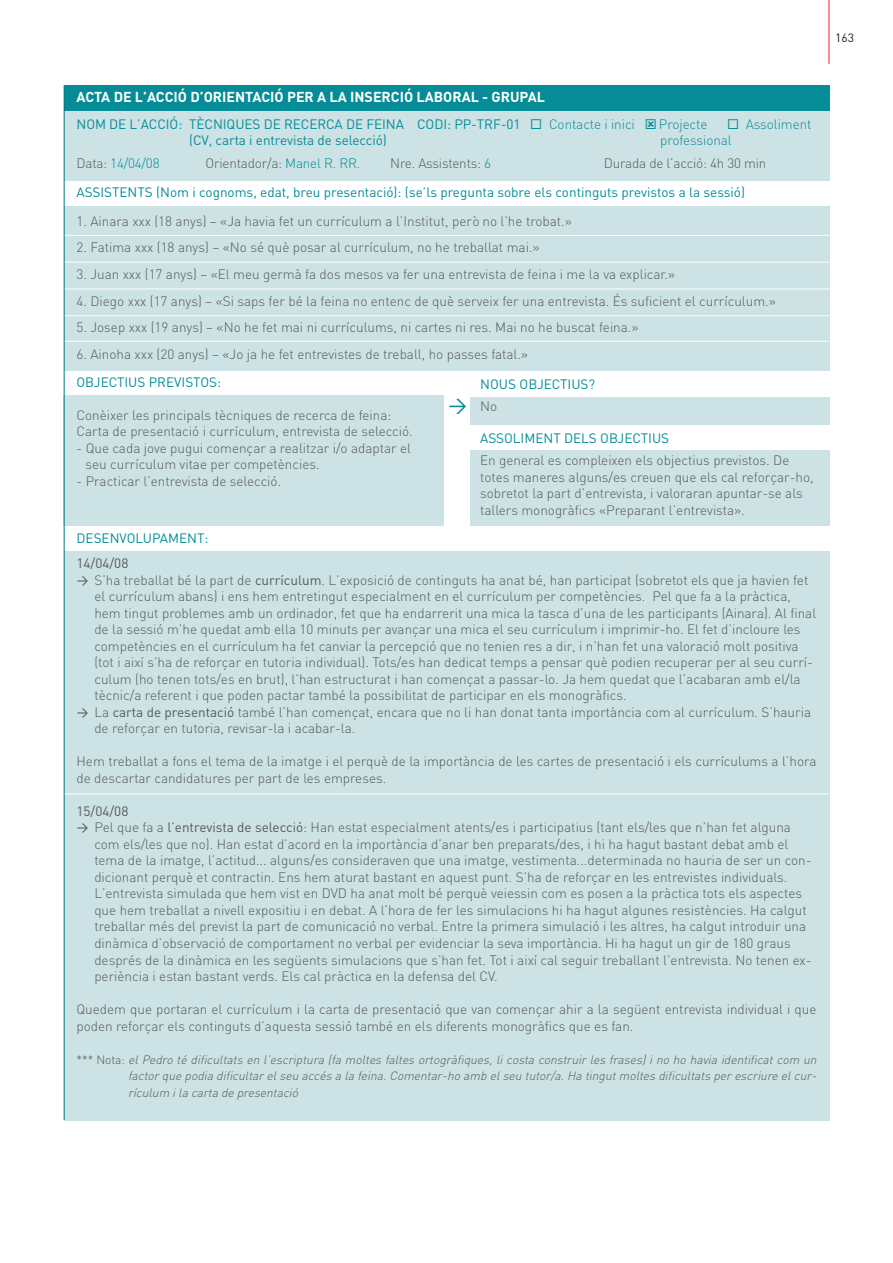
<style>
.page{position:relative;width:893px;height:1263px;background:#fff}
.page>*{position:absolute;margin:0;border:0;box-sizing:border-box;transform-origin:0 0}
.t1{font:700 14.25px "DIN";color:#fff}
.t2{font:300 13.5px/16.5px "DIN";color:#57585a}
.t3{font:13.5px "DIN";color:#058c97}
.t4{font:300 13.5px "DIN";letter-spacing:-.005em;color:#058c97}
.t5{font:13.5px "DIN";color:#57585a}
.t6{font:italic 300 12px/16.5px "DIN";color:#57585a;text-align:justify}
.t7{font:12px "DIN";color:#231f20}
.s1{font-weight:300}
.s2{color:#57585a}
.s3{color:#058c97}
.s4{font-family:"Calibri";font-weight:400}
.s5{font-weight:400}
.s6{font-style:normal}
</style>
<div class="page">
<hr style="left:829px;top:0;width:1px;height:64px;background:#e4183e">
<div style="left:64px;top:103px;width:766px;height:78px;background:#cce2e5"></div>
<div style="left:64px;top:206px;width:766px;height:165px;background:#cce2e5"></div>
<div style="left:470px;top:397px;width:360px;height:28px;background:#cce2e5"></div>
<div style="left:64px;top:396px;width:380px;height:138px;background:#cce2e5"></div>
<div style="left:470px;top:450px;width:360px;height:84px;background:#cce2e5"></div>
<div style="left:64px;top:531px;width:766px;height:589px;background:#cce2e5"></div>
<div style="left:64px;top:85px;width:766px;height:26px;background:#058c97"></div>
<hr style="left:64px;top:235px;width:766px;height:1px;background:#fff">
<hr style="left:64px;top:262px;width:766px;height:1px;background:#fff">
<hr style="left:64px;top:289px;width:766px;height:1px;background:#fff">
<hr style="left:64px;top:315px;width:766px;height:1px;background:#fff">
<hr style="left:64px;top:341px;width:766px;height:1px;background:#fff">
<div style="left:64px;top:527px;width:772px;height:24px;background:#fff"></div>
<hr style="left:64px;top:793px;width:765px;height:1px;background:#fff">
<hr style="left:64px;top:85px;width:1px;height:1035px;background:#007a83">
<p class="t1" style="left:77px;top:92px;width:470px">ACTA DE L’ACCIÓ D’ORIENTACIÓ PER A LA INSERCIÓ LABORAL - GRUPAL</p>
<p class="t3" style="left:77px;top:119px;width:560px">NOM DE L’ACCIÓ: TÈCNIQUES DE RECERCA DE FEINA CODI: PP-TRF-01 ◻ <span class="s1">Contacte i inici</span></p>
<p class="t4" style="left:659px;top:119px;width:50px">Projecte</p>
<p class="t4" style="left:727px;top:119px;width:86px">◻ Assoliment</p>
<p class="t3" style="left:189px;top:135px;width:199px">(CV, carta i entrevista de selecció)</p>
<p class="t4" style="left:660px;top:135px;width:73px">professional</p>
<p class="t4" style="left:77px;top:158px;width:85px"><span class="s2">Data:</span> 14/04/08</p>
<p class="t2" style="left:206px;top:156px;width:156px">Orientador/a: <span class="s3">Manel R. RR.</span></p>
<p class="t2" style="left:390px;top:156px;width:102px">Nre. Assistents: <span class="s3">6</span></p>
<p class="t2" style="left:604px;top:156px;width:164px">Durada de l’acció: 4h 30 min</p>
<p class="t3" style="left:77px;top:188px;width:670px">ASSISTENTS (Nom i cognoms, edat, breu presentació): (se’ls pregunta sobre els continguts previstos a la sessió)</p>
<p class="t2" style="left:77px;top:214px;width:497px">1. Ainara xxx (18 anys) – «Ja havia fet un currículum a l’Institut, però no l’he trobat.»</p>
<p class="t2" style="left:77px;top:241px;width:465px">2. Fatima xxx (18 anys) – «No sé què posar al currículum, no he treballat mai.»</p>
<p class="t2" style="left:77px;top:268px;width:600px">3. Juan xxx (17 anys) – «El meu germà fa dos mesos va fer una entrevista de feina i me la va explicar.»</p>
<p class="t2" style="left:77px;top:294px;width:701px">4. Diego xxx (17 anys) – «Si saps fer bé la feina no entenc de què serveix fer una entrevista. És suficient el currículum.»</p>
<p class="t2" style="left:77px;top:321px;width:563px">5. Josep xxx (19 anys) – «No he fet mai ni currículums, ni cartes ni res. Mai no he buscat feina.»</p>
<p class="t2" style="left:77px;top:348px;width:453px">6. Ainoha xxx (20 anys) – «Jo ja he fet entrevistes de treball, ho passes fatal.»</p>
<p class="t3" style="left:77px;top:377px;width:146px">OBJECTIUS PREVISTOS:</p>
<p class="t2" style="left:77px;top:408px;width:338px">Conèixer les principals tècniques de recerca de feina:<br>Carta de presentació i currículum, entrevista de selecció.</p>
<p class="t2" style="left:86px;top:441px;width:327px;text-indent:-9px">- Que cada jove pugui començar a realitzar i/o adaptar el seu currículum vitae per competències.</p>
<p class="t2" style="left:77px;top:474px;width:206px">- Practicar l’entrevista de selecció.</p>
<p class="t3" style="left:480px;top:379px;width:117px">NOUS OBJECTIUS?</p>
<p class="t2" style="left:480px;top:400px;width:19px">No</p>
<p class="t3" style="left:480px;top:433px;width:190px">ASSOLIMENT DELS OBJECTIUS</p>
<p class="t2" style="left:480px;top:454px;width:335px">En general es compleixen els objectius previstos. De totes maneres alguns/es creuen que els cal reforçar-ho, sobretot la part d’entrevista, i valoraran apuntar-se als tallers monogràfics «Preparant l’entrevista».</p>
<p class="t3" style="left:77px;top:533px;width:134px">DESENVOLUPAMENT:</p>
<p class="t5" style="left:77px;top:558px;width:53px">14/04/08</p>
<p class="t2" style="left:94px;top:573px;width:723px;text-indent:-18px"><span class="s4">→</span> S’ha treballat bé la part de <span class="s5">currículum</span>. L’exposició de continguts ha anat bé, han participat (sobretot els que ja havien fet el currículum abans) i ens hem entretingut especialment en el currículum per competències. Pel que fa a la pràctica, hem tingut problemes amb un ordinador, fet que ha endarrerit una mica la tasca d’una de les participants (Ainara). Al final de la sessió m’he quedat amb ella 10 minuts per avançar una mica el seu currículum i imprimir-ho. El fet d’incloure les competències en el currículum ha fet canviar la percepció que no tenien res a dir, i n’han fet una valoració molt positiva (tot i així s’ha de reforçar en tutoria individual). Tots/es han dedicat temps a pensar què podien recuperar per al seu currí&shy;culum (ho tenen tots/es en brut), l’han estructurat i han començat a passar-lo. Ja hem quedat que l’acabaran amb el/la tècnic/a referent i que poden pactar també la possibilitat de participar en els monogràfics.</p>
<p class="t2" style="left:94px;top:705px;width:718px;text-indent:-18px"><span class="s4">→</span> La <span class="s5">carta de presentació</span> també l’han començat, encara que no li han donat tanta importància com al currículum. S’hauria de reforçar en tutoria, revisar-la i acabar-la.</p>
<p class="t2" style="left:77px;top:755px;width:741px">Hem treballat a fons el tema de la imatge i el perquè de la importància de les cartes de presentació i els currículums a l’hora de descartar candidatures per part de les empreses.</p>
<p class="t5" style="left:77px;top:806px;width:53px">15/04/08</p>
<p class="t2" style="left:94px;top:821px;width:719px;text-indent:-18px"><span class="s4">→</span> Pel que fa a <span class="s5">l’entrevista de selecció</span>: Han estat especialment atents/es i participatius (tant els/les que n’han fet alguna com els/les que no). Han estat d’acord en la importància d’anar ben preparats/des, i hi ha hagut bastant debat amb el tema de la imatge, l’actitud... alguns/es consideraven que una imatge, vestimenta...determinada no hauria de ser un con&shy;dicionant perquè et contractin. Ens hem aturat bastant en aquest punt. S’ha de reforçar en les entrevistes individuals.<br>L’entrevista simulada que hem vist en DVD ha anat molt bé perquè veiessin com es posen a la pràctica tots els aspectes que hem treballat a nivell expositiu i en debat. A l’hora de fer les simulacions hi ha hagut algunes resistències. Ha calgut treballar més del previst la part de comunicació no verbal. Entre la primera simulació i les altres, ha calgut introduir una dinàmica d’observació de comportament no verbal per evidenciar la seva importància. Hi ha hagut un gir de 180 graus després de la dinàmica en les següents simulacions que s’han fet. Tot i així cal seguir treballant l’entrevista. No tenen ex&shy;periència i estan bastant verds. Els cal pràctica en la defensa del CV.</p>
<p class="t2" style="left:77px;top:1002px;width:741px">Quedem que portaran el currículum i la carta de presentació que van començar ahir a la següent entrevista individual i que poden reforçar els continguts d’aquesta sessió també en els diferents monogràfics que es fan.</p>
<p class="t6" style="left:128px;top:1052px;width:692px;text-indent:-52px"><span class="s6">* * * N o t a :</span> el Pedro té dificultats en l’escriptura (fa moltes faltes ortogràfiques, li costa construir les frases) i no ho havia identificat com un factor que podia dificultar el seu accés a la feina. Comentar-ho amb el seu tutor/a. Ha tingut moltes dificultats per escriure el cur&shy;rículum ila carta de presentació</p>
<p class="t7" style="left:835px;top:33px;width:20px">163</p>
</div>
